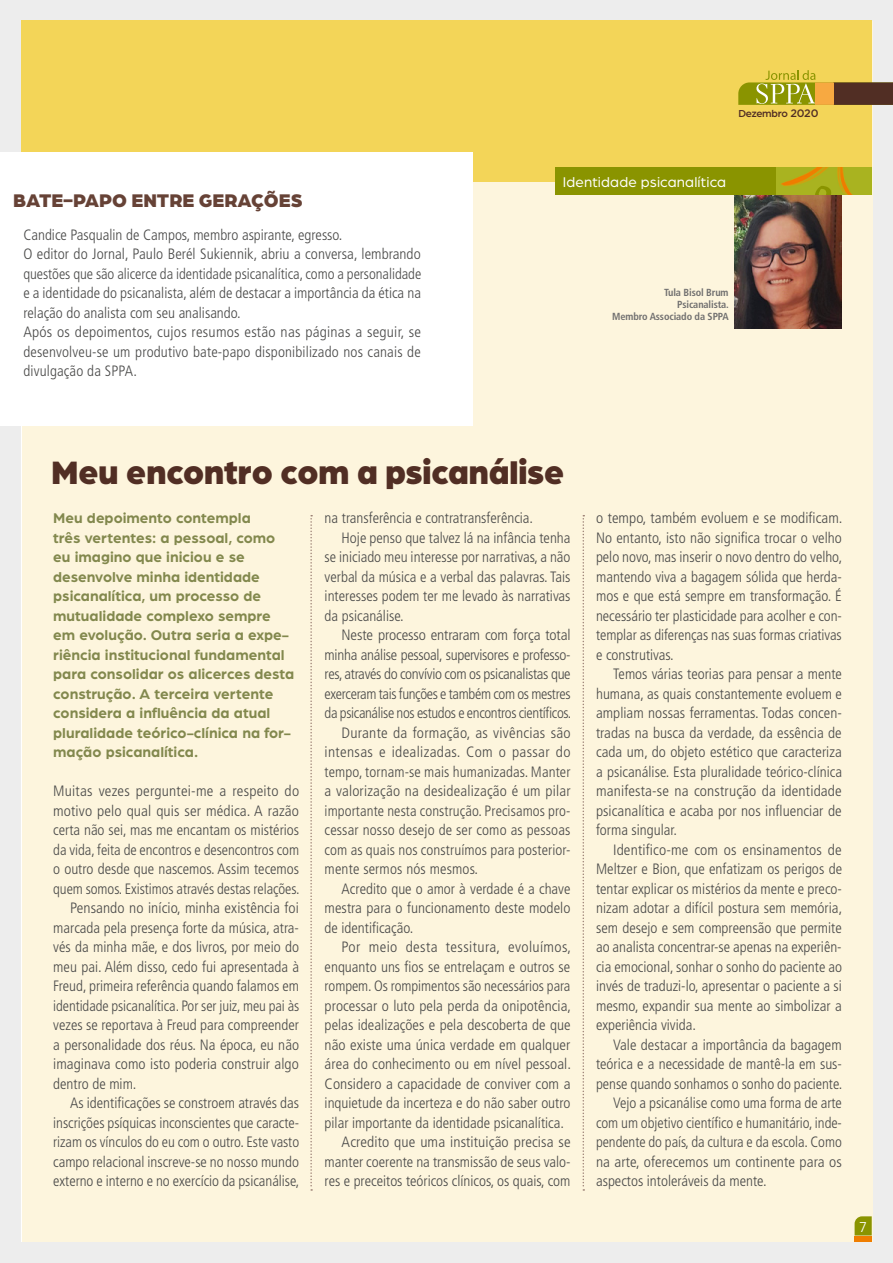
<style>
.page{position:relative;width:893px;height:1263px;background:#ededed}
.page>*{position:absolute;margin:0;border:0;box-sizing:border-box;transform-origin:0 0}
.t1{font:900 34.5px "Arboria";color:#512e24}
.t2{font:900 19.5px "Arboria";color:#664236}
.t3{font:300 condensed 15px/19.5px "Frutiger LT Std";color:#4a4a49;text-align:justify}
.t4{font:700 15px/19.5px "Arboria";color:#82884d}
.t5{font:300 condensed 15px "Frutiger LT Std";letter-spacing:-.02em;color:#4a4a49}
.t6{font:300 condensed 15px "Frutiger LT Std";letter-spacing:-.025em;color:#4a4a49}
.t7{font:300 condensed 15px "Frutiger LT Std";letter-spacing:.02em;color:#4a4a49}
.t8{font:300 condensed 15px "Frutiger LT Std";letter-spacing:.025em;color:#4a4a49}
.t9{font:15px "Arboria";letter-spacing:.01em;color:#fff}
.t10{font:14.25px "Bastardus Sans";color:#fff}
.t11{font:500 10.8px "Arboria";letter-spacing:-.02em;color:#512e24}
.t12{font:700 condensed 10.2px/12.3px "Frutiger LT Std";letter-spacing:-.01em;color:#706f6f;text-align:right}
.s1{font-family:"Gotham"}
</style>
<div class="page">
<div style="left:22px;top:21px;width:851px;height:1221px;background:#fdf5dd"></div>
<div style="left:21px;top:21px;width:851px;height:161px;background:#f3d558"></div>
<svg style="left:310px;top:515px;width:2px;height:676px"></svg>
<svg style="left:583px;top:515px;width:1px;height:676px"></svg>
<img style="left:735px;top:196px;width:107px;height:132px">
<div style="left:555px;top:168px;width:222px;height:27px;background:#8a9400"></div>
<img style="left:776px;top:168px;width:96px;height:27px">
<svg style="left:812px;top:186px;width:30px;height:9px"></svg>
<div style="left:0;top:153px;width:472px;height:273px;background:#fff"></div>
<svg style="left:738px;top:70px;width:155px;height:35px"></svg>
<svg style="left:855px;top:1216px;width:17px;height:19px"></svg>
<div style="left:854px;top:1236px;width:18px;height:6px;background:#ef7d00"></div>
<h2 class="t2" style="left:13px;top:187px;width:291px">BATE-PAPO ENTRE GERAÇÕES</h2>
<p class="t3" style="left:23px;top:225px;width:399px;text-align:left">Candice Pasqualin de Campos, membro aspirante, egresso.<br>O editor do Jornal, Paulo Berél Sukiennik, abriu a conversa, lembrando questões que são alicerce da identidade psicanalítica, como a personalidade e a identidade do psicanalista, além de destacar a importância da ética na relação do analista com seu analisando.<br>Após os depoimentos, cujos resumos estão nas páginas a seguir, se desenvolveu-se um produtivo bate-papo disponibilizado nos canais de divulgação da SPPA.</p>
<p class="t11" style="left:738px;top:106px;width:82px">Dezembro <span class="s1">2020</span></p>
<p class="t9" style="left:563px;top:172px;width:165px">Identidade psicanalítica</p>
<p class="t12" style="left:612px;top:286px;width:118px">Tula Bisol Brum<br>Psicanalista.<br>Membro Associado da SPPA</p>
<h1 class="t1" style="left:51px;top:448px;width:515px">Meu encontro com a psicanálise</h1>
<p class="t4" style="left:53px;top:508px;width:243px">Meu depoimento contempla<br>três vertentes: a pessoal, como eu imagino que iniciou e se desenvolve minha identidade psicanalítica, um processo de mutualidade complexo sempre em evolução. Outra seria a expe&shy;riência institucional fundamental para consolidar os alicerces desta construção. A terceira vertente considera a influência da atual pluralidade teórico-clínica na for&shy;mação psicanalítica.</p>
<p class="t3" style="left:53px;top:782px;width:247px">Muitas vezes perguntei-me a respeito do</p>
<p class="t3" style="left:53px;top:801px;width:247px">motivo pelo qual quis ser médica. A razão</p>
<p class="t3" style="left:53px;top:821px;width:247px">certa não sei, mas me encantam os mistérios</p>
<p class="t3" style="left:53px;top:840px;width:247px">da vida, feita de encontros e desencontros com</p>
<p class="t3" style="left:53px;top:860px;width:247px">o outro desde que nascemos. Assim tecemos</p>
<p class="t3" style="left:53px;top:879px;width:248px">quem somos. Existimos através destas relações.</p>
<p class="t3" style="left:70px;top:899px;width:230px">Pensando no início, minha existência foi</p>
<p class="t3" style="left:53px;top:918px;width:247px">marcada pela presença forte da música, atra-</p>
<p class="t3" style="left:53px;top:938px;width:247px">vés da minha mãe, e dos livros, por meio do</p>
<p class="t3" style="left:53px;top:957px;width:248px">meu pai. Além disso, cedo fui apresentada à</p>
<p class="t3" style="left:53px;top:977px;width:247px">Freud, primeira referência quando falamos em</p>
<p class="t3" style="left:53px;top:996px;width:248px">identidade psicanalítica. Por ser juiz, meu pai às</p>
<p class="t3" style="left:53px;top:1016px;width:247px">vezes se reportava à Freud para compreender</p>
<p class="t3" style="left:53px;top:1035px;width:247px">a personalidade dos réus. Na época, eu não</p>
<p class="t3" style="left:53px;top:1055px;width:247px">imaginava como isto poderia construir algo</p>
<p class="t3" style="left:53px;top:1074px;width:85px">dentro de mim.</p>
<p class="t3" style="left:70px;top:1094px;width:230px">As identificações se constroem através das</p>
<p class="t3" style="left:53px;top:1113px;width:247px">inscrições psíquicas inconscientes que caracte-</p>
<p class="t3" style="left:53px;top:1133px;width:247px">rizam os vínculos do eu com o outro. Este vasto</p>
<p class="t3" style="left:53px;top:1152px;width:247px">campo relacional inscreve-se no nosso mundo</p>
<p class="t3" style="left:53px;top:1172px;width:248px">externo e interno e no exercício da psicanálise,</p>
<p class="t3" style="left:325px;top:509px;width:210px">na transferência e contratransferência.</p>
<p class="t3" style="left:342px;top:528px;width:230px">Hoje penso que talvez lá na infância tenha</p>
<p class="t3" style="left:325px;top:548px;width:247px">se iniciado meu interesse por narrativas, a não</p>
<p class="t3" style="left:325px;top:567px;width:247px">verbal da música e a verbal das palavras. Tais</p>
<p class="t3" style="left:325px;top:587px;width:247px">interesses podem ter me levado às narrativas</p>
<p class="t3" style="left:325px;top:606px;width:81px">da psicanálise.</p>
<p class="t3" style="left:342px;top:626px;width:230px">Neste processo entraram com força total</p>
<p class="t5" style="left:325px;top:646px;width:247px">minha análise pessoal, supervisores e professo-</p>
<p class="t5" style="left:325px;top:666px;width:248px">res, através do convívio com os psicanalistas que</p>
<p class="t6" style="left:325px;top:685px;width:247px">exerceram tais funções e também com os mestres</p>
<p class="t6" style="left:325px;top:705px;width:248px">da psicanálise nos estudos e encontros científicos.</p>
<p class="t3" style="left:342px;top:723px;width:231px">Durante da formação, as vivências são</p>
<p class="t7" style="left:325px;top:744px;width:247px">intensas e idealizadas. Com o passar do</p>
<p class="t3" style="left:325px;top:762px;width:247px">tempo, tornam-se mais humanizadas. Manter</p>
<p class="t3" style="left:325px;top:782px;width:247px">a valorização na desidealização é um pilar</p>
<p class="t3" style="left:325px;top:801px;width:247px">importante nesta construção. Precisamos pro-</p>
<p class="t3" style="left:325px;top:821px;width:247px">cessar nosso desejo de ser como as pessoas</p>
<p class="t3" style="left:325px;top:840px;width:247px">com as quais nos construímos para posterior-</p>
<p class="t3" style="left:325px;top:860px;width:155px">mente sermos nós mesmos.</p>
<p class="t3" style="left:342px;top:879px;width:230px">Acredito que o amor à verdade é a chave</p>
<p class="t3" style="left:325px;top:899px;width:247px">mestra para o funcionamento deste modelo</p>
<p class="t3" style="left:325px;top:918px;width:90px">de identificação.</p>
<p class="t8" style="left:342px;top:939px;width:231px">Por meio desta tessitura, evoluímos,</p>
<p class="t3" style="left:325px;top:957px;width:247px">enquanto uns fios se entrelaçam e outros se</p>
<p class="t3" style="left:325px;top:977px;width:247px">rompem. Os rompimentos são necessários para</p>
<p class="t3" style="left:325px;top:996px;width:248px">processar o luto pela perda da onipotência,</p>
<p class="t3" style="left:325px;top:1016px;width:248px">pelas idealizações e pela descoberta de que</p>
<p class="t3" style="left:325px;top:1035px;width:247px">não existe uma única verdade em qualquer</p>
<p class="t3" style="left:325px;top:1055px;width:248px">área do conhecimento ou em nível pessoal.</p>
<p class="t3" style="left:325px;top:1074px;width:248px">Considero a capacidade de conviver com a</p>
<p class="t3" style="left:325px;top:1094px;width:247px">inquietude da incerteza e do não saber outro</p>
<p class="t3" style="left:325px;top:1113px;width:241px">pilar importante da identidade psicanalítica.</p>
<p class="t3" style="left:342px;top:1133px;width:231px">Acredito que uma instituição precisa se</p>
<p class="t3" style="left:325px;top:1152px;width:247px">manter coerente na transmissão de seus valo-</p>
<p class="t3" style="left:325px;top:1172px;width:247px">res e preceitos teóricos clínicos, os quais, com</p>
<p class="t3" style="left:596px;top:509px;width:248px">o tempo, também evoluem e se modificam.<br>No entanto, isto não significa trocar o velho pelo novo, mas inserir o novo dentro do velho, mantendo viva a bagagem sólida que herda&shy;mos e que está sempre em transformação. É necessário ter plasticidade para acolher e con&shy;templar as diferenças nas suas formas criativas e construtivas.</p>
<p class="t3" style="left:596px;top:665px;width:248px;text-indent:17px">Temos várias teorias para pensar a mente humana, as quais constantemente evoluem e ampliam nossas ferramentas. Todas concen&shy;tradas na busca da verdade, da essência de cada um, do objeto estético que caracteriza a psicanálise. Esta pluralidade teórico-clínica manifesta-se na construção da identidade psicanalítica e acaba por nos influenciar de forma singular.</p>
<p class="t3" style="left:596px;top:840px;width:248px;text-indent:17px">Identifico-me com os ensinamentos de Meltzer e Bion, que enfatizam os perigos de tentar explicar os mistérios da mente e preco&shy;nizam adotar a difícil postura sem memória, sem desejo e sem compreensão que permite ao analista concentrar-se apenas na experiên&shy;cia emocional, sonhar o sonho do paciente ao invés de traduzi-lo, apresentar o paciente a si mesmo, expandir sua mente ao simbolizar a experiência vivida.</p>
<p class="t3" style="left:613px;top:1035px;width:230px">Vale destacar a importância da bagagem</p>
<p class="t3" style="left:596px;top:1055px;width:247px">teórica e a necessidade de mantê-la em sus-</p>
<p class="t3" style="left:596px;top:1074px;width:248px">pense quando sonhamos o sonho do paciente.</p>
<p class="t3" style="left:613px;top:1094px;width:230px">Vejo a psicanálise como uma forma de arte</p>
<p class="t3" style="left:596px;top:1113px;width:247px">com um objetivo científico e humanitário, inde-</p>
<p class="t3" style="left:596px;top:1133px;width:247px">pendente do país, da cultura e da escola. Como</p>
<p class="t3" style="left:596px;top:1152px;width:247px">na arte, oferecemos um continente para os</p>
<p class="t3" style="left:596px;top:1172px;width:172px">aspectos intoleráveis da mente.</p>
<p class="t10" style="left:859px;top:1218px;width:9px">7</p>
</div>
